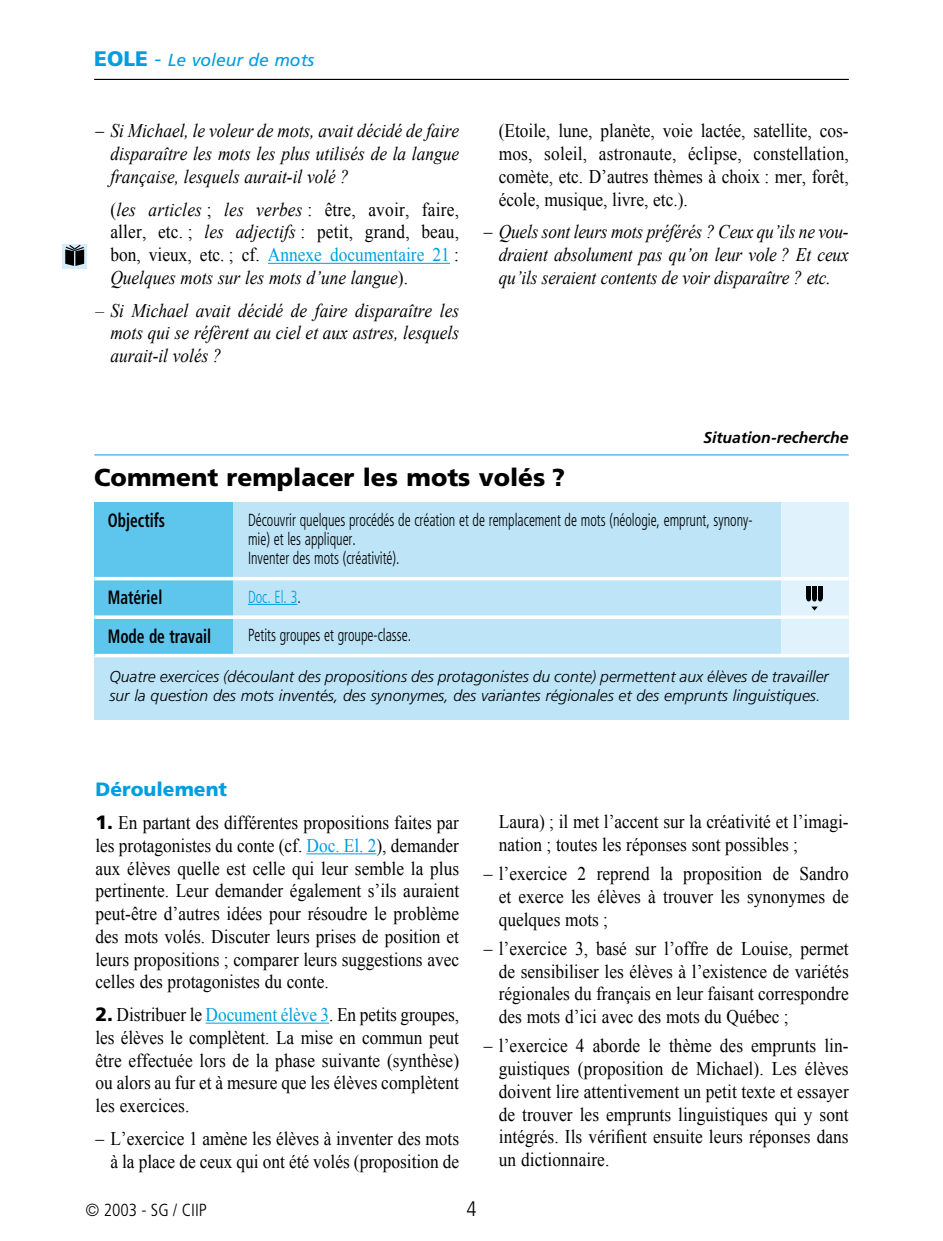
<style>
.page{position:relative;width:943px;height:1241px;background:#fff}
.page>*{position:absolute;margin:0;border:0;box-sizing:border-box;transform-origin:0 0}
.t1{font:900 24.5px "Frutiger";color:#000}
.t2{font:300 condensed 21px "Frutiger";color:#000}
.t3{font:19.25px/22.8px "Times New Roman";color:#000;text-align:justify;scale:.9 1}
.t4{font:italic 19.25px/22.8px "Times New Roman";color:#000;text-align:justify;scale:.9 1}
.t5{font:700 condensed 19.25px/38.5px "Frutiger";color:#000;scale:.8 1}
.t6{font:900 19.25px "Frutiger";color:#009ee0}
.t7{font:300 condensed 17.5px/19.2px "Frutiger";color:#000;scale:.8 1}
.t8{font:italic 17.5px "Frutiger";color:#009ee0}
.t9{font:300 condensed 17.5px "Frutiger";color:#000}
.t10{font:300 condensed 17.5px "Frutiger";color:#009ee0;scale:.8 1}
.t11{font:italic 300 15.75px/19.2px "Frutiger";color:#000}
.t12{font:italic 700 15.75px "Frutiger";color:#000}
.s1{font-weight:900;font-style:normal;font-size:21px}
.s2{font-style:normal;font-size:21px}
.s3{font-style:normal}
.s4{font-style:italic}
.s5{color:#009ee0}
.s6{color:#000}
.s7{font-family:"Frutiger";font-weight:900}
</style>
<div class="page">
<hr style="left:94px;top:79px;width:754px;height:1px;background:#000">
<hr style="left:268px;top:263px;width:182px;height:1px;background:#009ee0">
<hr style="left:306px;top:853px;width:70px;height:1px;background:#009ee0">
<hr style="left:206px;top:1022px;width:123px;height:1px;background:#009ee0">
<div style="left:94px;top:502px;width:754px;height:217px;background:#bde4f7"></div>
<div style="left:780px;top:502px;width:68px;height:153px;background:#e0f2fb"></div>
<div style="left:94px;top:502px;width:139px;height:153px;background:#5ec5ed"></div>
<svg style="left:94px;top:576px;width:754px;height:4px;fill:#fff"></svg>
<svg style="left:94px;top:615px;width:754px;height:4px;background:#f4fafd"></svg>
<svg style="left:94px;top:653px;width:754px;height:4px;fill:#fff"></svg>
<hr style="left:248px;top:604px;width:49px;height:1px;background:#009ee0">
<hr style="left:94px;top:454px;width:754px;height:1px;background:#009ee0">
<div style="left:62px;top:244px;width:25px;height:24px;background:#d5edfa"></div>
<svg style="left:65px;top:245px;width:19px;height:21px"></svg>
<div style="left:806px;top:586px;width:5px;height:13px;background:#000"></div>
<hr style="left:812px;top:586px;width:4px;height:13px;background:#000">
<hr style="left:818px;top:586px;width:4px;height:13px;background:#000">
<svg style="left:806px;top:597px;width:16px;height:13px"></svg>
<p class="t8" style="left:94px;top:50px;width:221px"><span class="s1">EOLE</span> <span class="s2">-</span> Le voleur de mots</p>
<p class="t4" style="left:110px;top:119px;width:389px;text-indent:-15px"><span class="s3">–</span> Si Michael, le voleur de mots, avait décidé de faire disparaître les mots les plus utilisés de la langue française, lesquels aurait-il volé ?</p>
<p class="t3" style="left:110px;top:197px;width:389px">(<span class="s4">les articles</span> ; <span class="s4">les verbes</span> : être, avoir, faire, aller, etc. ; <span class="s4">les adjectifs</span> : petit, grand, beau, bon, vieux, etc. ; cf. <span class="s5">Annexe documentaire 21</span> :<br><span class="s4">Quelques mots sur les mots d’une langue</span>).</p>
<p class="t4" style="left:110px;top:298px;width:389px;text-indent:-15px">– Si Michael avait décidé de faire disparaître les mots qui se réfèrent au ciel et aux astres, lesquels aurait-il volés ?</p>
<p class="t3" style="left:499px;top:119px;width:390px">(Etoile, lune, planète, voie lactée, satellite, cos&shy;mos, soleil, astronaute, éclipse, constellation, comète, etc. D’autres thèmes à choix : mer, forêt, école, musique, livre, etc.).</p>
<p class="t4" style="left:499px;top:220px;width:390px;text-indent:-15px"><span class="s3">–</span> Quels sont leurs mots préférés ? Ceux qu’ils ne vou&shy;draient absolument pas qu’on leur vole ? Et ceux qu’ils seraient contents de voir disparaître ? etc.</p>
<p class="t12" style="left:703px;top:428px;width:147px">Situation-recherche</p>
<p class="t1" style="left:94px;top:462px;width:472px">Comment remplacer les mots volés ?</p>
<p class="t5" style="left:108px;top:501px;width:73px">Objectifs</p>
<p class="t7" style="left:248px;top:510px;width:632px">Découvrir quelques procédés de création et de remplacement de mots (néologie, emprunt, synony&shy;mie) et les appliquer.<br>Inventer des mots (créativité).</p>
<p class="t10" style="left:248px;top:586px;width:67px">Doc. El. 3<span class="s6">.</span></p>
<p class="t7" style="left:248px;top:625px;width:205px">Petits groupes et groupe-classe.</p>
<p class="t11" style="left:109px;top:666px;width:721px">Quatre exercices (découlant des propositions des protagonistes du conte) permettent aux élèves de travailler sur la question des mots inventés, des synonymes, des variantes régionales et des emprunts linguistiques.</p>
<p class="t5" style="left:108px;top:578px;width:131px">Matériel<br>Mode de travail</p>
<p class="t6" style="left:95px;top:777px;width:133px">Déroulement</p>
<p class="t3" style="left:95px;top:810px;width:405px"><span class="s7">1.</span> En partant des différentes propositions faites par les protagonistes du conte (cf. <span class="s5">Doc. El. 2</span>), demander aux élèves quelle est celle qui leur semble la plus pertinente. Leur demander également s’ils auraient peut-être d’autres idées pour résoudre le problème des mots volés. Discuter leurs prises de position et leurs propositions ; comparer leurs suggestions avec celles des protagonistes du conte.</p>
<p class="t3" style="left:95px;top:1002px;width:405px"><span class="s7">2.</span> Distribuer le <span class="s5">Document élève 3</span>. En petits groupes, les élèves le complètent. La mise en commun peut être effectuée lors de la phase suivante (synthèse) ou alors au fur et à mesure que les élèves complètent les exercices.</p>
<p class="t3" style="left:95px;top:1126px;width:405px;text-align:right">– L’exercice 1 amène les élèves à inventer des mots à la place de ceux qui ont été volés (proposition de</p>
<p class="t3" style="left:499px;top:809px;width:390px">Laura) ; il met l’accent sur la créativité et l’imagi&shy;nation ; toutes les réponses sont possibles ;</p>
<p class="t3" style="left:499px;top:861px;width:390px;text-indent:-15px">– l’exercice 2 reprend la proposition de Sandro et exerce les élèves à trouver les synonymes de quelques mots ;</p>
<p class="t3" style="left:499px;top:936px;width:390px;text-indent:-15px">– l’exercice 3, basé sur l’offre de Louise, permet de sensibiliser les élèves à l’existence de variétés régionales du français en leur faisant correspondre des mots d’ici avec des mots du Québec ;</p>
<p class="t3" style="left:499px;top:1033px;width:390px;text-indent:-15px">– l’exercice 4 aborde le thème des emprunts lin&shy;guistiques (proposition de Michael). Les élèves doivent lire attentivement un petit texte et essayer de trouver les emprunts linguistiques qui y sont intégrés. Ils vérifient ensuite leurs réponses dans un dictionnaire.</p>
<p class="t9" style="left:85px;top:1199px;width:123px">© 2003 - SG / CIIP</p>
<p class="t2" style="left:466px;top:1196px;width:12px">4</p>
</div>
